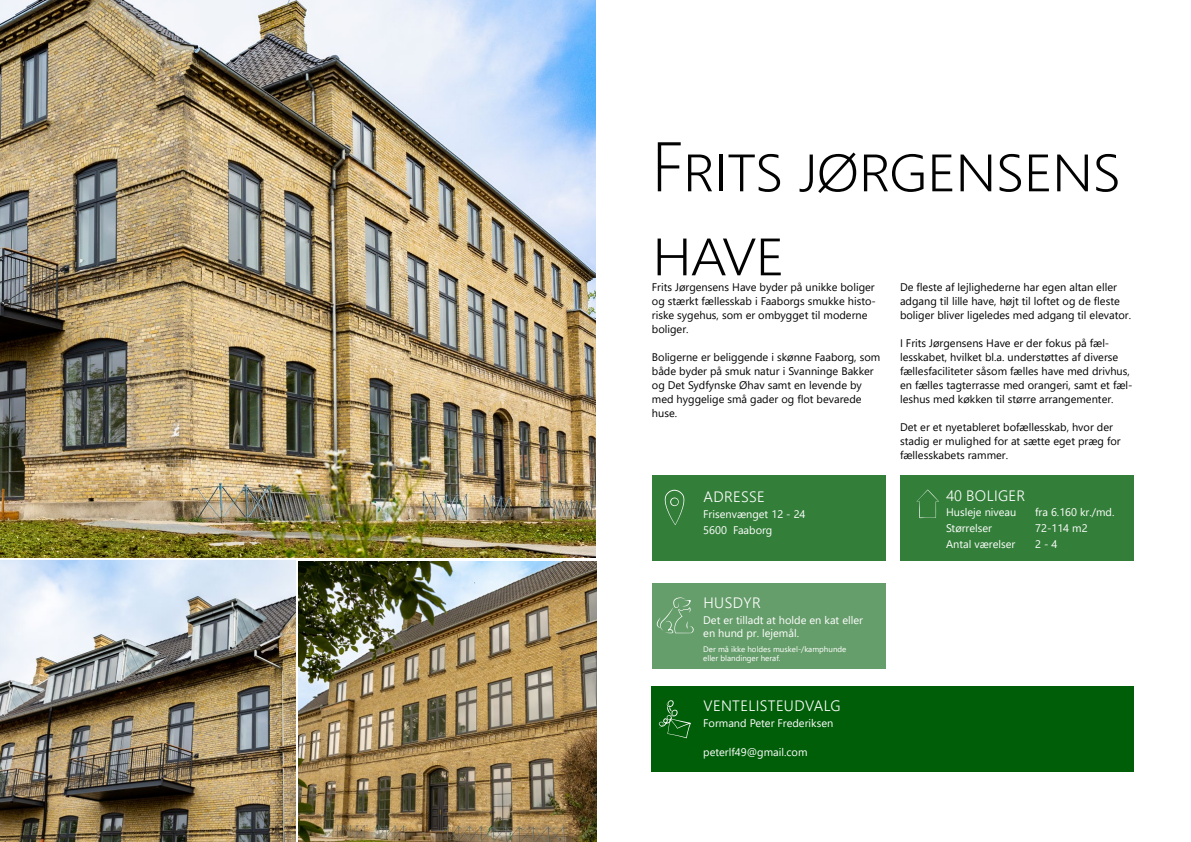
<style>
.page{position:relative;width:1191px;height:842px;background:#fff}
.page>*{position:absolute;margin:0;border:0;box-sizing:border-box;transform-origin:0 0}
.t1{font:300 70px/84px "Segoe UI";letter-spacing:-.03em;color:#020203}
.t2{font:300 15px "Segoe UI";letter-spacing:.025em;color:#fff}
.t3{font:11px/14px "Segoe UI";color:#000}
.t4{font:11px/15.8px "Segoe UI";color:#fff}
.t5{font:8px/9px "Segoe UI";color:#fff}
</style>
<div class="page">
<div style="left:652px;top:476px;width:234px;height:85px;background:#337e39"></div>
<div style="left:652px;top:583px;width:234px;height:85px;background:#669e6b"></div>
<div style="left:652px;top:686px;width:482px;height:85px;background:#005e08"></div>
<div style="left:900px;top:476px;width:234px;height:85px;background:#337e39"></div>
<svg style="left:916px;top:490px;width:22px;height:28px"></svg>
<svg style="left:665px;top:490px;width:19px;height:35px"></svg>
<svg style="left:657px;top:597px;width:37px;height:36px"></svg>
<svg style="left:658px;top:700px;width:32px;height:38px"></svg>
<img style="left:298px;top:561px;width:298px;height:281px">
<img style="left:0;top:561px;width:296px;height:281px">
<img style="left:0;top:0;width:595px;height:558px">
<h1 class="t1" style="left:651px;top:118px;width:471px">Frits jørgensens have</h1>
<p class="t3" style="left:652px;top:279px;width:226px">Frits Jørgensens Have byder på unikke boliger og stærkt fællesskab i Faaborgs smukke histo&shy;riske sygehus, som er ombygget til moderne boliger.</p>
<p class="t3" style="left:652px;top:349px;width:230px">Boligerne er beliggende i skønne Faaborg, som både byder på smuk natur i Svanninge Bakker og Det Sydfynske Øhav samt en levende by med hyggelige små gader og flot bevarede huse.</p>
<p class="t3" style="left:900px;top:279px;width:232px">De fleste af lejlighederne har egen altan eller adgang til lille have, højt til loftet og de fleste boliger bliver ligeledes med adgang til elevator.</p>
<p class="t3" style="left:900px;top:335px;width:234px">I Frits Jørgensens Have er der fokus på fæl&shy;lesskabet, hvilket bl.a. understøttes af diverse fællesfaciliteter såsom fælles have med drivhus, en fælles tagterrasse med orangeri, samt et fæl&shy;leshus med køkken til større arrangementer.</p>
<p class="t3" style="left:900px;top:419px;width:222px">Det er et nyetableret bofællesskab, hvor der stadig er mulighed for at sætte eget præg for fællesskabets rammer.</p>
<h2 class="t2" style="left:703px;top:483px;width:63px">ADRESSE</h2>
<p class="t4" style="left:703px;top:505px;width:104px">Frisenvænget 12 - 24<br>5600 Faaborg</p>
<h2 class="t2" style="left:703px;top:589px;width:59px">HUSDYR</h2>
<p class="t4" style="left:703px;top:613px;width:161px;line-height:13px">Det er tilladt at holde en kat eller en hund pr. lejemål.</p>
<p class="t5" style="left:703px;top:644px;width:145px">Der må ikke holdes muskel-/kamphunde eller blandinger heraf.</p>
<h2 class="t2" style="left:703px;top:692px;width:139px">VENTELISTEUDVALG</h2>
<p class="t4" style="left:703px;top:714px;width:132px">Formand Peter Frederiksen</p>
<p class="t4" style="left:703px;top:743px;width:106px">peterlf49@gmail.com</p>
<h2 class="t2" style="left:946px;top:481px;width:81px">40 BOLIGER</h2>
<p class="t4" style="left:946px;top:504px;width:72px">Husleje niveau</p>
<p class="t4" style="left:1035px;top:504px;width:81px">fra 6.160 kr./md.</p>
<p class="t4" style="left:946px;top:519px;width:47px">Størrelser</p>
<p class="t4" style="left:1035px;top:519px;width:54px">72-114 m2</p>
<p class="t4" style="left:946px;top:535px;width:71px">Antal værelser</p>
<p class="t4" style="left:1035px;top:535px;width:24px">2 - 4</p>
</div>
